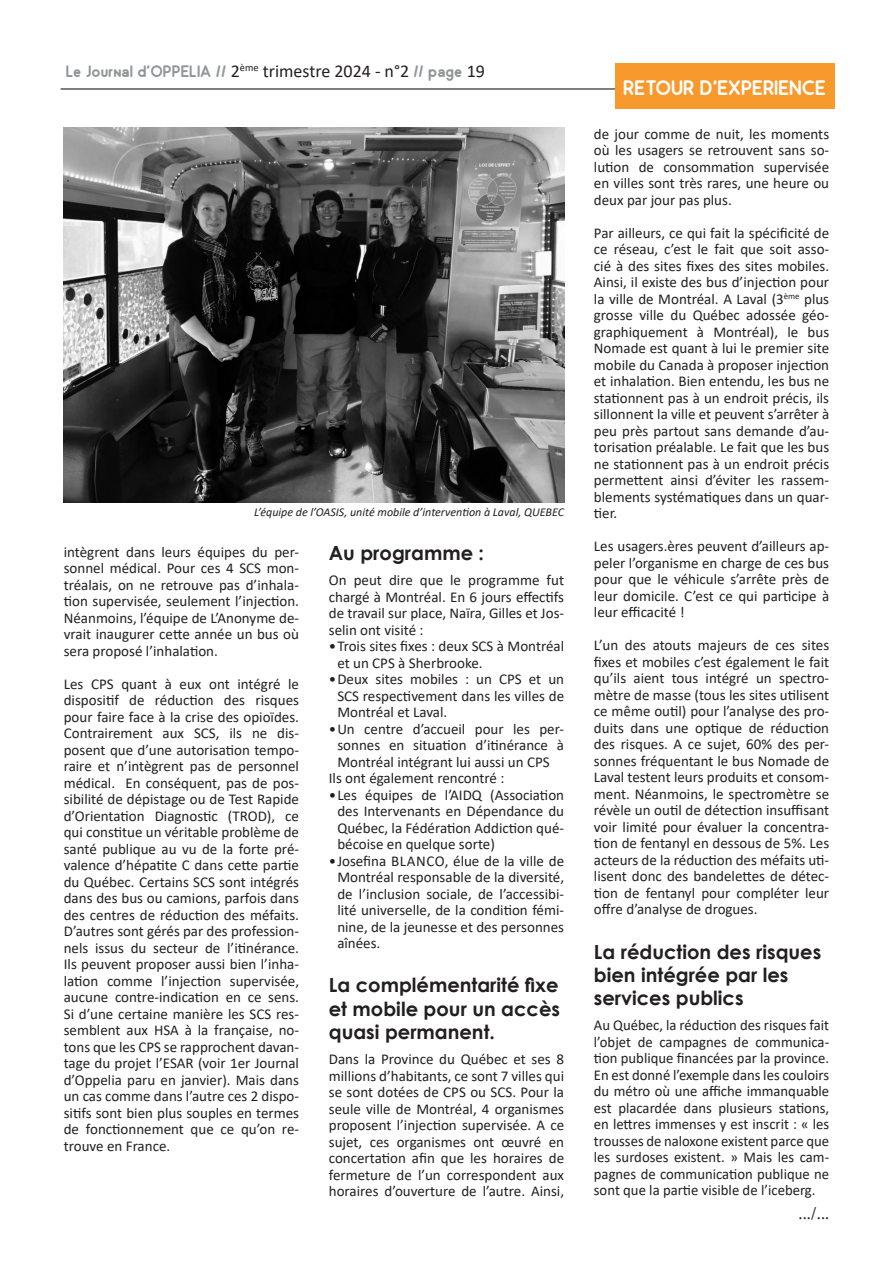
<style>
.page{position:relative;width:893px;height:1263px;background:#fff}
.page>*{position:absolute;margin:0;border:0;box-sizing:border-box;transform-origin:0 0}
.Texte_encadré{font:700 21px "Odin";color:#fff}
.Texte_gras_centré{font:700 19.5px/23.4px "Century Gothic";color:#231f20;text-align:justify}
.t1{font:18px "Minion Pro";color:#231f20}
.t2{font:700 16.65px "Odin";color:#929698}
.Texte_base{font:15px/16.5px "Calibri";color:#231f20;text-align:justify}
.Texte_base-2{font:italic 12px "Calibri";color:#231f20}
.s1{font-family:"Calibri";font-weight:400;font-size:18px;color:#231f20}
</style>
<div class="page">
<hr style="left:61px;top:89px;width:767px;height:1px;background:#000">
<div style="left:615px;top:64px;width:219px;height:45px;background:#f8992d"></div>
<img style="left:64px;top:128px;width:500px;height:375px">
<p class="t2" style="left:66px;top:62px;width:421px">Le Journal d'OPPELIA // <span class="s1">2</span><sup>ème</sup> <span class="s1">trimestre 2024 - n°2</span> // page <span class="s1">19</span></p>
<p class="Texte_base-2" style="left:254px;top:504px;width:312px">L’équipe de l’OASIS, unité mobile d’intervention à Laval, QUEBEC</p>
<p class="Texte_base" style="left:64px;top:543px;width:237px">intègrent dans leurs équipes du per&shy;sonnel médical. Pour ces 4 SCS mon&shy;tréalais, on ne retrouve pas d’inhala&shy;tion supervisée, seulement l’injection.<br>Néanmoins, l’équipe de L’Anonyme de&shy;vrait inaugurer cette année un bus où sera proposé l’inhalation.</p>
<p class="Texte_base" style="left:64px;top:675px;width:237px">Les CPS quant à eux ont intégré le dispositif de réduction des risques pour faire face à la crise des opioïdes.<br>Contrairement aux SCS, ils ne dis&shy;posent que d’une autorisation tempo&shy;raire et n’intègrent pas de personnel médical. En conséquent, pas de pos&shy;sibilité de dépistage ou de Test Rapide d’Orientation Diagnostic (TROD), ce qui constitue un véritable problème de santé publique au vu de la forte pré&shy;valence d’hépatite C dans cette partie du Québec. Certains SCS sont intégrés dans des bus ou camions, parfois dans des centres de réduction des méfaits.<br>D’autres sont gérés par des profession&shy;nels issus du secteur de l’itinérance.<br>Ils peuvent proposer aussi bien l’inha&shy;lation comme l’injection supervisée, aucune contre-indication en ce sens.<br>Si d’une certaine manière les SCS res&shy;semblent aux HSA à la française, no&shy;tons que les CPS se rapprochent davan&shy;tage du projet l’ESAR (voir 1er Journal d’Oppelia paru en janvier). Mais dans un cas comme dans l’autre ces 2 dispo&shy;sitifs sont bien plus souples en termes de fonctionnement que ce qu’on re&shy;trouve en France.</p>
<p class="Texte_gras_centré" style="left:329px;top:540px;width:157px">Au programme :</p>
<p class="Texte_base" style="left:329px;top:571px;width:237px">On peut dire que le programme fut chargé à Montréal. En 6 jours effectifs de travail sur place, Naïra, Gilles et Jos&shy;selin ont visité :</p>
<p class="Texte_base" style="left:337px;top:637px;width:228px;text-indent:-9px">•Trois sites fixes : deux SCS à Montréal et un CPS à Sherbrooke.</p>
<p class="Texte_base" style="left:337px;top:670px;width:228px;text-indent:-9px">•Deux sites mobiles : un CPS et un SCS respectivement dans les villes de Montréal et Laval.</p>
<p class="Texte_base" style="left:329px;top:720px;width:237px;text-align:center">•Un centre d’accueil pour les per&shy;sonnes en situation d’itinérance à<br>Montréal intégrant lui aussi un CPS</p>
<p class="Texte_base" style="left:329px;top:769px;width:177px">Ils ont également rencontré :</p>
<p class="Texte_base" style="left:337px;top:786px;width:228px;text-indent:-9px">•Les équipes de l’AIDQ (Association des Intervenants en Dépendance du Québec, la Fédération Addiction qué&shy;bécoise en quelque sorte)</p>
<p class="Texte_base" style="left:337px;top:852px;width:228px;text-indent:-9px">•Josefina BLANCO, élue de la ville de Montréal responsable de la diversité, de l’inclusion sociale, de l’accessibi&shy;lité universelle, de la condition fémi&shy;nine, de la jeunesse et des personnes aînées.</p>
<p class="Texte_gras_centré" style="left:329px;top:972px;width:233px">La complémentarité fixe et mobile pour un accès quasi permanent.</p>
<p class="Texte_base" style="left:329px;top:1050px;width:237px">Dans la Province du Québec et ses 8 millions d’habitants, ce sont 7 villes qui se sont dotées de CPS ou SCS. Pour la seule ville de Montréal, 4 organismes proposent l’injection supervisée. A ce sujet, ces organismes ont œuvré en concertation afin que les horaires de fermeture de l’un correspondent aux horaires d’ouverture de l’autre. Ainsi,</p>
<p class="Texte_encadré" style="left:623px;top:76px;width:204px">RETOUR D'EXPERIENCE</p>
<p class="Texte_base" style="left:594px;top:125px;width:237px">de jour comme de nuit, les moments où les usagers se retrouvent sans so&shy;lution de consommation supervisée en villes sont très rares, une heure ou deux par jour pas plus.</p>
<p class="Texte_base" style="left:594px;top:224px;width:237px">Par ailleurs, ce qui fait la spécificité de ce réseau, c’est le fait que soit asso&shy;cié à des sites fixes des sites mobiles.<br>Ainsi, il existe des bus d’injection pour la ville de Montréal. A Laval (3<sup>ème</sup> plus grosse ville du Québec adossée géo&shy;graphiquement à Montréal), le bus Nomade est quant à lui le premier site mobile du Canada à proposer injection et inhalation. Bien entendu, les bus ne stationnent pas à un endroit précis, ils sillonnent la ville et peuvent s’arrêter à peu près partout sans demande d’au&shy;torisation préalable. Le fait que les bus ne stationnent pas à un endroit précis permettent ainsi d’éviter les rassem&shy;blements systématiques dans un quar&shy;tier.</p>
<p class="Texte_base" style="left:594px;top:538px;width:237px">Les usagers.ères peuvent d’ailleurs ap&shy;peler l’organisme en charge de ces bus pour que le véhicule s’arrête près de leur domicile. C’est ce qui participe à leur efficacité !</p>
<p class="Texte_base" style="left:594px;top:637px;width:237px">L’un des atouts majeurs de ces sites fixes et mobiles c’est également le fait qu’ils aient tous intégré un spectro&shy;mètre de masse (tous les sites utilisent ce même outil) pour l’analyse des pro&shy;duits dans une optique de réduction des risques. A ce sujet, 60% des per&shy;sonnes fréquentant le bus Nomade de Laval testent leurs produits et consom&shy;ment. Néanmoins, le spectromètre se révèle un outil de détection insuffisant voir limité pour évaluer la concentra&shy;tion de fentanyl en dessous de 5%. Les acteurs de la réduction des méfaits uti&shy;lisent donc des bandelettes de détec&shy;tion de fentanyl pour compléter leur offre d’analyse de drogues.</p>
<p class="Texte_gras_centré" style="left:594px;top:939px;width:229px;text-align:left">La réduction des risques bien intégrée par les services publics</p>
<p class="Texte_base" style="left:594px;top:1017px;width:237px">Au Québec, la réduction des risques fait l’objet de campagnes de communica&shy;tion publique financées par la province.<br>En est donné l’exemple dans les couloirs du métro où une affiche immanquable est placardée dans plusieurs stations, en lettres immenses y est inscrit : « les trousses de naloxone existent parce que les surdoses existent. » Mais les cam&shy;pagnes de communication publique ne sont que la partie visible de l’iceberg.</p>
<p class="t1" style="left:799px;top:1201px;width:32px">.../...</p>
</div>
